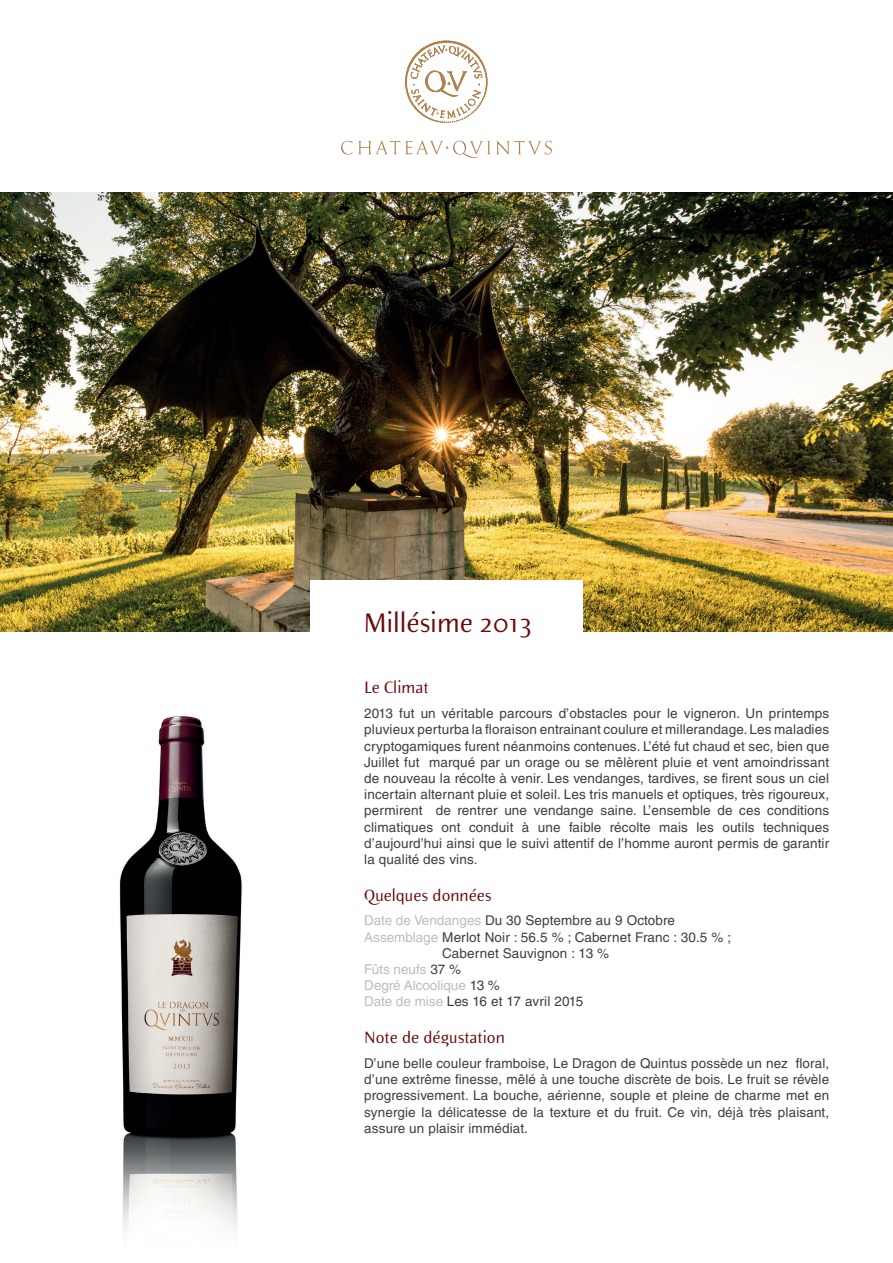
<style>
.page{position:relative;width:893px;height:1263px;background:#fff}
.page>*{position:absolute;margin:0;border:0;box-sizing:border-box;transform-origin:0 0}
.t1{font:27px "Elemental Sans Pro";color:#690a0c}
.t2{font:16.5px "Elemental Sans Pro";color:#690a0c}
.t3{font:13.5px/16.2px "Helvetica LT Std";letter-spacing:.01em;color:#3e3e3f;text-align:justify}
.t4{font:13.5px "Helvetica LT Std";color:#bcbdc0}
.s1{color:#bcbdc0}
.s2{color:#3e3e3f}
</style>
<div class="page">
<img style="left:0;top:192px;width:893px;height:439px">
<div style="left:310px;top:580px;width:273px;height:81px;background:#fff"></div>
<img style="left:119px;top:716px;width:123px;height:515px">
<svg style="left:405px;top:40px;width:83px;height:83px"></svg>
<svg style="left:341px;top:141px;width:11px;height:14px"></svg>
<svg style="left:358px;top:140px;width:194px;height:18px"></svg>
<h1 class="t1" style="left:364px;top:604px;width:169px">Millésime 2013</h1>
<p class="t2" style="left:364px;top:677px;width:66px">Le Climat</p>
<p class="t3" style="left:364px;top:705px;width:466px">2013 fut un véritable parcours d’obstacles pour le vigneron. Un printemps pluvieux perturba la floraison entrainant coulure et millerandage. Les maladies cryptogamiques furent néanmoins contenues. L’été fut chaud et sec, bien que Juillet fut marqué par un orage ou se mêlèrent pluie et vent amoindrissant de nouveau la récolte à venir. Les vendanges, tardives, se firent sous un ciel incertain alternant pluie et soleil. Les tris manuels et optiques, très rigoureux, permirent de rentrer une vendange saine. L’ensemble de ces conditions climatiques ont conduit à une faible récolte mais les outils techniques d’aujourd’hui ainsi que le suivi attentif de l’homme auront permis de garantir la qualité des vins.</p>
<p class="t2" style="left:364px;top:884px;width:129px">Quelques données</p>
<p class="t3" style="left:364px;top:913px;width:312px"><span class="s1">Date de Vendanges</span> Du 30 Septembre au 9 Octobre</p>
<p class="t3" style="left:364px;top:929px;width:368px"><span class="s1">Assemblage</span> Merlot Noir : 56.5 % ; Cabernet Franc : 30.5 % ;</p>
<p class="t3" style="left:442px;top:945px;width:168px">Cabernet Sauvignon : 13 %</p>
<p class="t4" style="left:364px;top:961px;width:98px">Fûts neufs <span class="s2">37 %</span></p>
<p class="t4" style="left:364px;top:978px;width:137px">Degré Alcoolique <span class="s2">13 %</span></p>
<p class="t3" style="left:364px;top:994px;width:220px"><span class="s1">Date de mise</span> Les 16 et 17 avril 2015</p>
<p class="t2" style="left:364px;top:1027px;width:142px">Note de dégustation</p>
<p class="t3" style="left:364px;top:1055px;width:466px">D’une belle couleur framboise, Le Dragon de Quintus possède un nez floral, d’une extrême finesse, mêlé à une touche discrète de bois. Le fruit se révèle progressivement. La bouche, aérienne, souple et pleine de charme met en synergie la délicatesse de la texture et du fruit. Ce vin, déjà très plaisant, assure un plaisir immédiat.</p>
</div>
